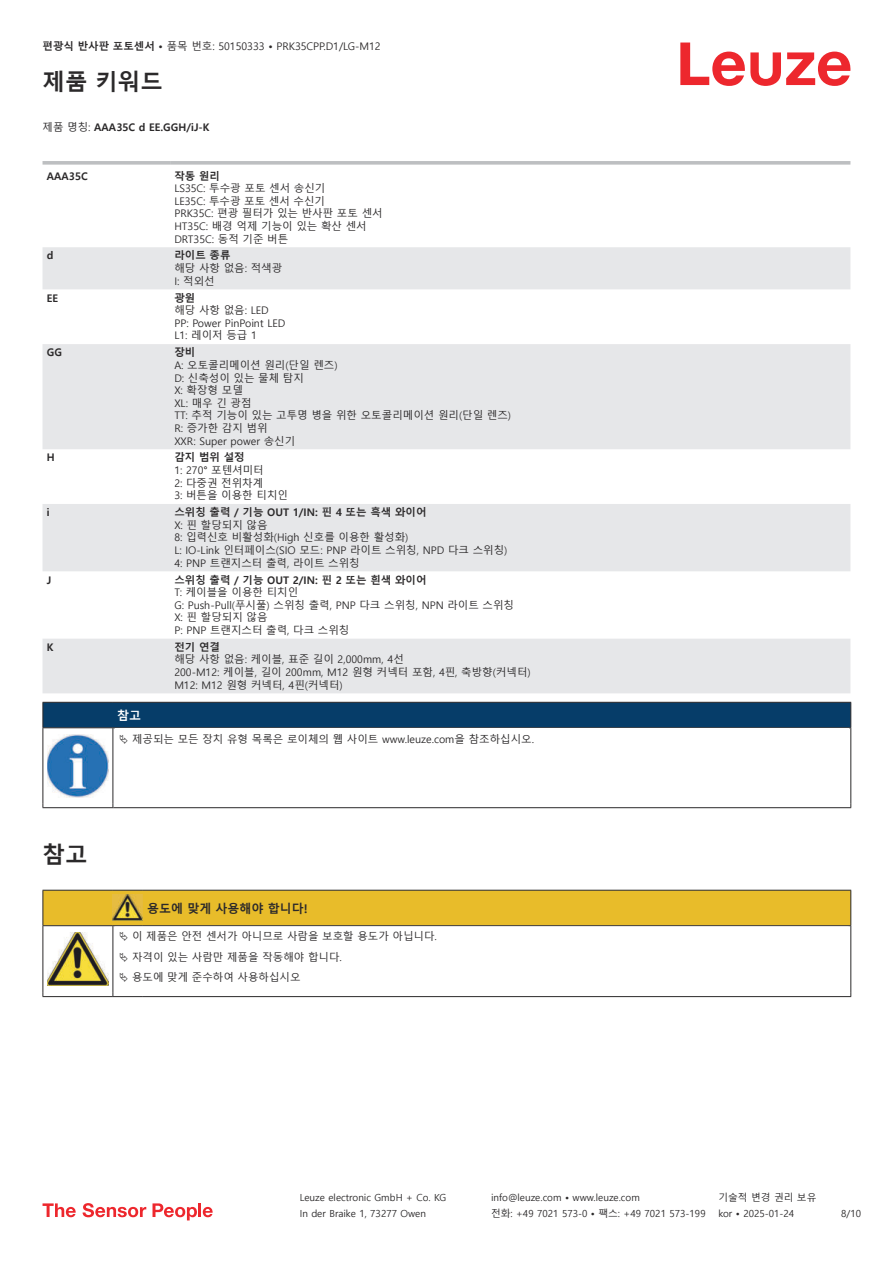
<style>
.page{position:relative;width:893px;height:1263px;background:#fff}
.page>*{position:absolute;margin:0;border:0;box-sizing:border-box;transform-origin:0 0}
.t1{font:700 22.5px "Malgun Gothic";color:#2b292a}
.t2{font:700 12px "Malgun Gothic";color:#2b292a}
.t3{font:700 12px "Malgun Gothic";color:#fff}
.t4{font:10.5px/12.6px "Malgun Gothic";color:#2b292a}
.t5{font:700 10.5px "Malgun Gothic";color:#2b292a}
.t6{font:9.75px "Malgun Gothic";color:#2b292a}
.s1{font-weight:700}
.s2{font-weight:400}
</style>
<div class="page">
<svg style="left:680px;top:43px;width:170px;height:43px"></svg>
<svg style="left:43px;top:247px;width:807px;height:446px;fill:#e6e7e9"></svg>
<svg style="left:43px;top:161px;width:127px;height:4px"></svg>
<svg style="left:170px;top:161px;width:680px;height:4px;background:#c3c5c7"></svg>
<svg style="left:43px;top:1203px;width:33px;height:14px"></svg>
<svg style="left:83px;top:1203px;width:63px;height:14px"></svg>
<svg style="left:153px;top:1203px;width:44px;height:17px"></svg>
<hr style="left:198px;top:1203px;width:3px;height:14px;background:#ed272d">
<svg style="left:203px;top:1207px;width:10px;height:10px"></svg>
<div style="left:43px;top:702px;width:808px;height:26px;background:#063d69"></div>
<hr style="left:113px;top:727px;width:738px;height:1px;background:#2b292a">
<hr style="left:43px;top:728px;width:1px;height:75px;background:#2b292a">
<hr style="left:113px;top:728px;width:1px;height:75px;background:#2b292a">
<hr style="left:850px;top:728px;width:1px;height:75px;background:#2b292a">
<hr style="left:43px;top:807px;width:70px;height:1px;background:#2b292a">
<hr style="left:113px;top:807px;width:738px;height:1px;background:#2b292a">
<img style="left:47px;top:734px;width:61px;height:63px">
<hr style="left:43px;top:996px;width:70px;height:1px;background:#2b292a">
<hr style="left:113px;top:996px;width:30px;height:1px;background:#2b292a">
<hr style="left:143px;top:996px;width:708px;height:1px;background:#2b292a">
<svg style="left:43px;top:890px;width:808px;height:106px"></svg>
<p class="t4" style="left:43px;top:40px;width:340px"><span class="s1">편광식 반사판 포토센서 •</span> 품목 번호: 50150333 <span class="s1">•</span> PRK35CPP.D1/LG-M12</p>
<h1 class="t1" style="left:43px;top:69px;width:122px">제품 키워드</h1>
<p class="t5" style="left:43px;top:120px;width:169px"><span class="s2">제품 명칭:</span> AAA35C d EE.GGH/iJ-K</p>
<p class="t5" style="left:47px;top:169px;width:43px">AAA35C</p>
<p class="t5" style="left:174px;top:169px;width:47px">작동 원리</p>
<p class="t4" style="left:174px;top:182px;width:210px">LS35C: 투수광 포토 센서 송신기<br>LE35C: 투수광 포토 센서 수신기<br>PRK35C: 편광 필터가 있는 반사판 포토 센서<br>HT35C: 배경 억제 기능이 있는 확산 센서<br>DRT35C: 동적 기준 버튼</p>
<p class="t5" style="left:47px;top:249px;width:8px">d</p>
<p class="t5" style="left:174px;top:249px;width:58px">라이트 종류</p>
<p class="t4" style="left:174px;top:262px;width:109px">해당 사항 없음: 적색광<br>I: 적외선</p>
<p class="t5" style="left:47px;top:292px;width:13px">EE</p>
<p class="t5" style="left:174px;top:292px;width:22px">광원</p>
<p class="t4" style="left:174px;top:304px;width:113px">해당 사항 없음: LED<br>PP: Power PinPoint LED<br>L1: 레이저 등급 1</p>
<p class="t5" style="left:47px;top:346px;width:17px">GG</p>
<p class="t5" style="left:174px;top:346px;width:22px">장비</p>
<p class="t4" style="left:174px;top:359px;width:338px">A: 오토콜리메이션 원리(단일 렌즈)<br>D: 신축성이 있는 물체 탐지<br>X: 확장형 모델<br>XL: 매우 긴 광점<br>TT: 추적 기능이 있는 고투명 병을 위한 오토콜리메이션 원리(단일 렌즈)<br>R: 증가한 감지 범위<br>XXR: Super power 송신기</p>
<p class="t5" style="left:47px;top:452px;width:10px">H</p>
<p class="t5" style="left:174px;top:451px;width:72px">감지 범위 설정</p>
<p class="t4" style="left:174px;top:464px;width:115px">1: 270° 포텐셔미터<br>2: 다중권 전위차계<br>3: 버튼을 이용한 티치인</p>
<p class="t5" style="left:47px;top:506px;width:4px">i</p>
<p class="t5" style="left:174px;top:506px;width:254px">스위칭 출력 / 기능 OUT 1/IN: 핀 4 또는 흑색 와이어</p>
<p class="t4" style="left:174px;top:519px;width:335px">X: 핀 할당되지 않음<br>8: 입력신호 비활성화(High 신호를 이용한 활성화)<br>L: IO-Link 인터페이스(SIO 모드: PNP 라이트 스위칭, NPD 다크 스위칭)<br>4: PNP 트랜지스터 출력, 라이트 스위칭</p>
<p class="t5" style="left:47px;top:573px;width:6px">J</p>
<p class="t5" style="left:174px;top:573px;width:254px">스위칭 출력 / 기능 OUT 2/IN: 핀 2 또는 흰색 와이어</p>
<p class="t4" style="left:174px;top:586px;width:341px">T: 케이블을 이용한 티치인<br>G: Push-Pull(푸시풀) 스위칭 출력, PNP 다크 스위칭, NPN 라이트 스위칭<br>X: 핀 할당되지 않음<br>P: PNP 트랜지스터 출력, 다크 스위칭</p>
<p class="t5" style="left:47px;top:641px;width:8px">K</p>
<p class="t5" style="left:174px;top:641px;width:47px">전기 연결</p>
<p class="t4" style="left:174px;top:654px;width:358px">해당 사항 없음: 케이블, 표준 길이 2,000mm, 4선<br>200-M12: 케이블, 길이 200mm, M12 원형 커넥터 포함, 4핀, 축방향(커넥터)<br>M12: M12 원형 커넥터, 4핀(커넥터)</p>
<p class="t3" style="left:117px;top:709px;width:25px">참고</p>
<p class="t4" style="left:132px;top:733px;width:403px">제공되는 모든 장치 유형 목록은 로이체의 웹 사이트 www.leuze.com을 참조하십시오.</p>
<h1 class="t1" style="left:43px;top:841px;width:46px">참고</h1>
<p class="t2" style="left:147px;top:901px;width:162px">용도에 맞게 사용해야 합니다!</p>
<p class="t4" style="left:132px;top:927px;width:306px;line-height:20.2px">이 제품은 안전 센서가 아니므로 사람을 보호할 용도가 아닙니다. 자격이 있는 사람만 제품을 작동해야 합니다.<br>용도에 맞게 준수하여 사용하십시오</p>
<p class="t6" style="left:300px;top:1192px;width:148px">Leuze electronic GmbH + Co. KG</p>
<p class="t6" style="left:491px;top:1192px;width:150px">info@leuze.com • www.leuze.com</p>
<p class="t6" style="left:718px;top:1192px;width:100px">기술적 변경 권리 보유</p>
<p class="t6" style="left:300px;top:1208px;width:128px">In der Braike 1, 73277 Owen</p>
<p class="t6" style="left:491px;top:1208px;width:216px">전화: +49 7021 573-0 • 팩스: +49 7021 573-199</p>
<p class="t6" style="left:718px;top:1208px;width:77px">kor • 2025-01-24</p>
<p class="t6" style="left:841px;top:1208px;width:21px">8/10</p>
</div>
